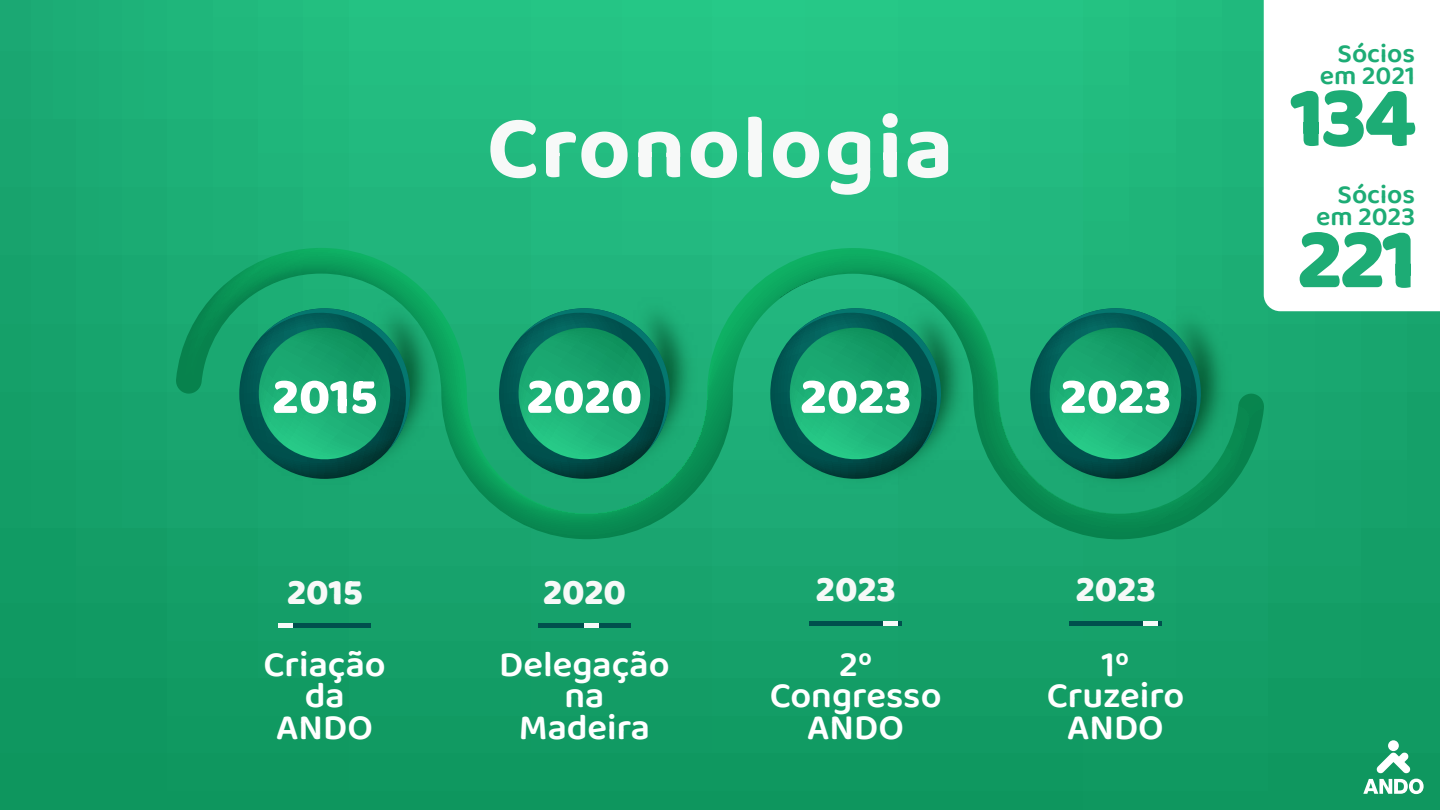
<style>
.page{position:relative;width:1440px;height:810px;background:#fff}
.page>*{position:absolute;margin:0;border:0;box-sizing:border-box;transform-origin:0 0}
.t1{font:700 90.97px "Baloo Paaji 2";letter-spacing:.025em;color:#f7f9f8}
.t2{font:800 88.5px "Baloo Paaji 2";letter-spacing:-.04em;color:#1dac75}
.t3{font:800 51.75px "Baloo Paaji 2";color:#fff}
.t4{font:800 37.28px "Baloo Paaji 2";color:#f7f9f8}
.t5{font:600 36.75px/31.5px "Baloo Paaji 2";color:#fff;text-align:center}
.t6{font:600 26.92px/21.8px "Baloo Paaji 2";color:#1dac75;text-align:right}
</style>
<div class="page">
<div style="left:0;top:0;width:1440px;height:810px;background:linear-gradient(to bottom,#23bc81,#0f945e)"></div>
<svg style="left:176px;top:248px;width:1088px;height:291px;background:#17a36c"></svg>
<div style="left:278px;top:623px;width:93px;height:5px;background:#00504d"></div>
<div style="left:278px;top:623px;width:15px;height:5px;background:#f7f9f8"></div>
<div style="left:538px;top:623px;width:93px;height:5px;background:#00504d"></div>
<div style="left:584px;top:623px;width:15px;height:5px;background:#f7f9f8"></div>
<div style="left:809px;top:621px;width:93px;height:5px;background:#00504d"></div>
<div style="left:883px;top:621px;width:15px;height:5px;background:#f7f9f8"></div>
<div style="left:1069px;top:621px;width:93px;height:5px;background:#00504d"></div>
<div style="left:1143px;top:621px;width:15px;height:5px;background:#f7f9f8"></div>
<svg style="left:499px;top:296px;width:179px;height:183px;background:#139067"></svg>
<svg style="left:770px;top:296px;width:179px;height:183px;background:#139068"></svg>
<svg style="left:1030px;top:296px;width:179px;height:183px;background:#138f66"></svg>
<svg style="left:1264px;top:0;width:176px;height:311px"></svg>
<div style="left:1388px;top:740px;width:11px;height:11px;background:#fff;border-radius:50%"></div>
<svg style="left:1363px;top:752px;width:61px;height:42px"></svg>
<h3 class="t3" style="left:272px;top:365px;width:107px">2015</h3>
<p class="t4" style="left:287px;top:569px;width:77px">2015</p>
<h1 class="t1" style="left:487px;top:92px;width:468px">Cronologia</h1>
<h3 class="t3" style="left:526px;top:365px;width:117px">2020</h3>
<h3 class="t3" style="left:800px;top:365px;width:113px">2023</h3>
<h3 class="t3" style="left:1060px;top:365px;width:113px">2023</h3>
<p class="t4" style="left:543px;top:569px;width:85px">2020</p>
<p class="t4" style="left:816px;top:567px;width:82px">2023</p>
<p class="t4" style="left:1075px;top:567px;width:82px">2023</p>
<p class="t5" style="left:264px;top:648px;width:124px">Criação da<br>ANDO</p>
<p class="t5" style="left:499px;top:648px;width:172px">Delegação na<br>Madeira</p>
<p class="t5" style="left:770px;top:648px;width:173px">2º<br>Congresso<br>ANDO</p>
<p class="t5" style="left:1047px;top:648px;width:139px">1º<br>Cruzeiro<br>ANDO</p>
<p class="t6" style="left:1320px;top:42px;width:97px">Sócios em 2021</p>
<h2 class="t2" style="left:1290px;top:63px;width:128px">134</h2>
<p class="t6" style="left:1316px;top:183px;width:101px">Sócios em 2023</p>
<h2 class="t2" style="left:1297px;top:205px;width:122px">221</h2>
</div>
